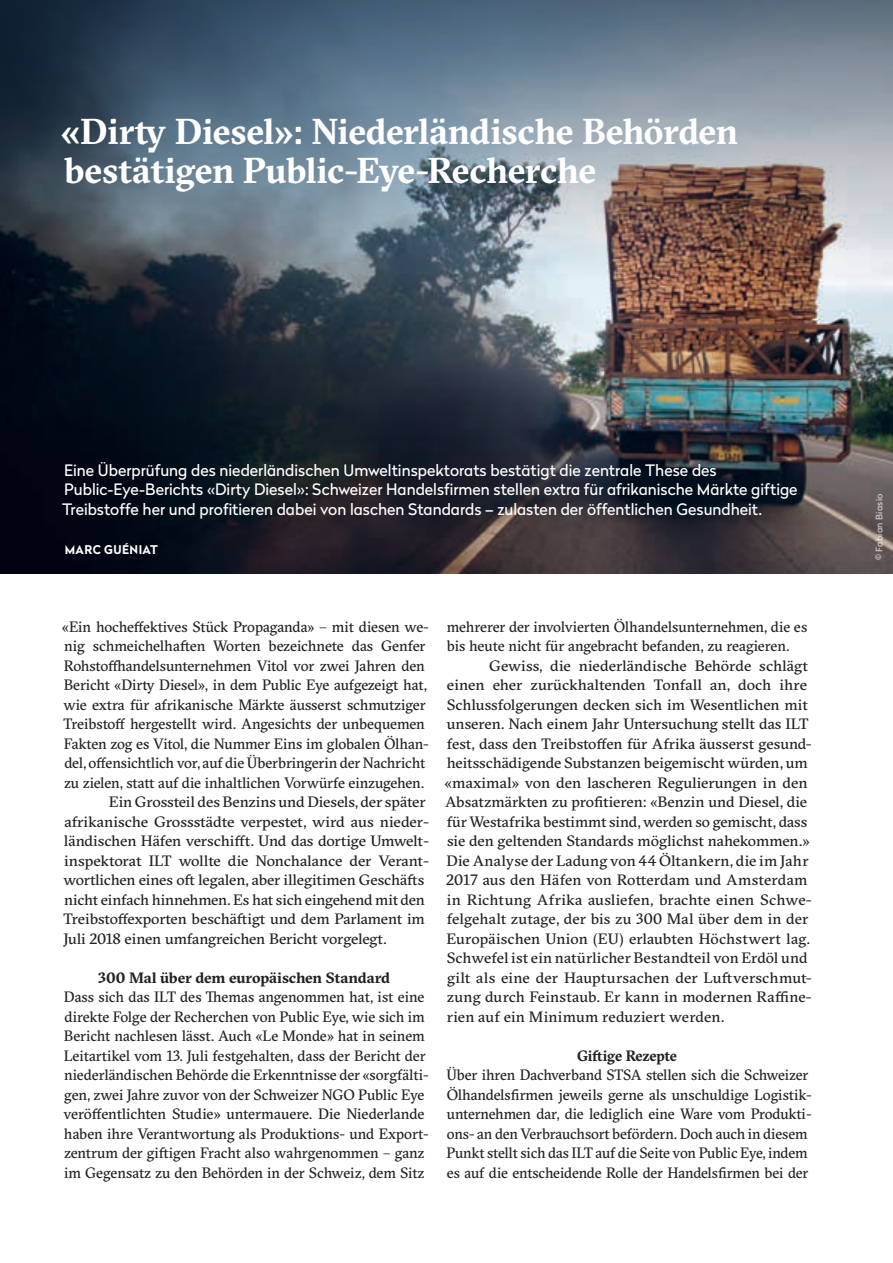
<style>
.page{position:relative;width:893px;height:1263px;background:#fff}
.page>*{position:absolute;margin:0;border:0;box-sizing:border-box;transform-origin:0 0}
.t1{font:700 36px/39px "GT Sectra";letter-spacing:-.015em;color:#fff}
.t2{font:15.75px/19.5px "Radikal";color:#fff}
.t3{font:15px/19.5px "GT Sectra";letter-spacing:-.005em;color:#231f20}
.t4{font:15px/19.5px "GT Sectra";letter-spacing:-.005em;color:#231f20;scale:1.04 1}
.t5{font:15px "GT Sectra";letter-spacing:-.005em;color:#231f20;scale:1.05 1}
.t6{font:700 15px "GT Sectra";letter-spacing:-.015em;color:#231f20}
.t7{font:700 12px "Radikal";letter-spacing:.035em;color:#fff}
.t8{font:9px "Radikal";letter-spacing:.03em;color:#fff}
</style>
<div class="page">
<img style="left:0;top:0;width:893px;height:573px">
<h1 class="t1" style="left:61px;top:111px;width:678px">«Dirty Diesel»: Niederländische Behörden bestätigen Public-Eye-Recherche</h1>
<p class="t2" style="left:62px;top:460px;width:737px">Eine Überprüfung des niederländischen Umweltinspektorats bestätigt die zentrale These des<br>Public-Eye-Berichts «Dirty Diesel»: Schweizer Handelsfirmen stellen extra für afrikanische Märkte giftige<br>Treibstoffe her und profitieren dabei von laschen Standards – zulasten der öffentlichen Gesundheit.</p>
<p class="t7" style="left:65px;top:541px;width:95px">MARC GUÉNIAT</p>
<p class="t3" style="left:62px;top:617px;width:368px">«Ein hocheffektives Stück Propaganda» – mit diesen we-</p>
<p class="t3" style="left:64px;top:636px;width:363px">nig schmeichelhaften Worten bezeichnete das Genfer</p>
<p class="t3" style="left:64px;top:656px;width:363px">Rohstoffhandelsunternehmen Vitol vor zwei Jahren den</p>
<p class="t3" style="left:64px;top:675px;width:365px">Bericht «Dirty Diesel», in dem Public Eye aufgezeigt hat,</p>
<p class="t3" style="left:63px;top:695px;width:364px">wie extra für afrikanische Märkte äusserst schmutziger</p>
<p class="t3" style="left:63px;top:714px;width:363px">Treibstoff hergestellt wird. Angesichts der unbequemen</p>
<p class="t3" style="left:64px;top:734px;width:367px">Fakten zog es Vitol, die Nummer Eins im globalen Ölhan-</p>
<p class="t3" style="left:64px;top:753px;width:362px">del, offensichtlich vor, auf die Überbringerin der Nachricht</p>
<p class="t3" style="left:64px;top:773px;width:361px">zu zielen, statt auf die inhaltlichen Vorwürfe einzugehen.</p>
<p class="t4" style="left:109px;top:792px;width:306px">Ein Grossteil des Benzins und Diesels, der später</p>
<p class="t5" style="left:65px;top:812px;width:349px">afrikanische Grossstädte verpestet, wird aus nieder-</p>
<p class="t4" style="left:64px;top:831px;width:353px">ländischen Häfen verschifft. Und das dortige Umwelt-</p>
<p class="t5" style="left:64px;top:851px;width:349px">inspektorat ILT wollte die Nonchalance der Verant-</p>
<p class="t3" style="left:63px;top:870px;width:363px">wortlichen eines oft legalen, aber illegitimen Geschäfts</p>
<p class="t3" style="left:64px;top:890px;width:362px">nicht einfach hinnehmen. Es hat sich eingehend mit den</p>
<p class="t3" style="left:63px;top:909px;width:363px">Treibstoffexporten beschäftigt und dem Parlament im</p>
<p class="t3" style="left:63px;top:929px;width:325px">Juli 2018 einen umfangreichen Bericht vorgelegt.</p>
<p class="t6" style="left:98px;top:968px;width:293px">300 Mal über dem europäischen Standard</p>
<p class="t3" style="left:63px;top:987px;width:367px">Dass sich das ILT des Themas angenommen hat, ist eine direkte Folge der Recherchen von Public Eye, wie sich im Bericht nachlesen lässt. Auch «Le Monde» hat in seinem Leitartikel vom 13. Juli festgehalten, dass der Bericht der niederländischen Behörde die Erkenntnisse der «sorgfälti&shy;gen, zwei Jahre zuvor von der Schweizer NGO Public Eye veröffentlichten Studie» untermauere. Die Niederlande haben ihre Verantwortung als Produktions- und Export&shy;zentrum der giftigen Fracht also wahrgenommen – ganz im Gegensatz zu den Behörden in der Schweiz, dem Sitz</p>
<p class="t3" style="left:447px;top:617px;width:362px">mehrerer der involvierten Ölhandelsunternehmen, die es bis heute nicht für angebracht befanden, zu reagieren.</p>
<p class="t4" style="left:445px;top:656px;width:354px;text-indent:44px">Gewiss, die niederländische Behörde schlägt einen eher zurückhaltenden Tonfall an, doch ihre Schlussfolgerungen decken sich im Wesentlichen mit unseren. Nach einem Jahr Untersuchung stellt das ILT fest, dass den Treibstoffen für Afrika äusserst gesund&shy;heitsschädigende Substanzen beigemischt würden, um «maximal» von den lascheren Regulierungen in den Absatzmärkten zu profitieren: «Benzin und Diesel, die für Westafrika bestimmt sind, werden so gemischt, dass sie den geltenden Standards möglichst nahekommen.» Die Analyse der Ladung von 44 Öltankern, die im Jahr 2017 aus den Häfen von Rotterdam und Amsterdam in Richtung Afrika ausliefen, brachte einen Schwe&shy;felgehalt zutage, der bis zu 300 Mal über dem in der Europäischen Union (EU) erlaubten Höchstwert lag.<br>Schwefel ist ein natürlicher Bestandteil von Erdöl und gilt als eine der Hauptursachen der Luftverschmut&shy;zung durch Feinstaub. Er kann in modernen Raffine&shy;rien auf ein Minimum reduziert werden.</p>
<p class="t6" style="left:577px;top:1046px;width:101px">Giftige Rezepte</p>
<p class="t3" style="left:446px;top:1065px;width:367px">Über ihren Dachverband STSA stellen sich die Schweizer Ölhandelsfirmen jeweils gerne als unschuldige Logistik&shy;unternehmen dar, die lediglich eine Ware vom Produkti&shy;ons- an den Verbrauchsort befördern. Doch auch in diesem Punkt stellt sich das ILT auf die Seite von Public Eye, indem es auf die entscheidende Rolle der Handelsfirmen bei der</p>
<p class="t8" style="left:873px;top:560px;width:68px;rotate:-90deg">© Fabian Biasio</p>
</div>
